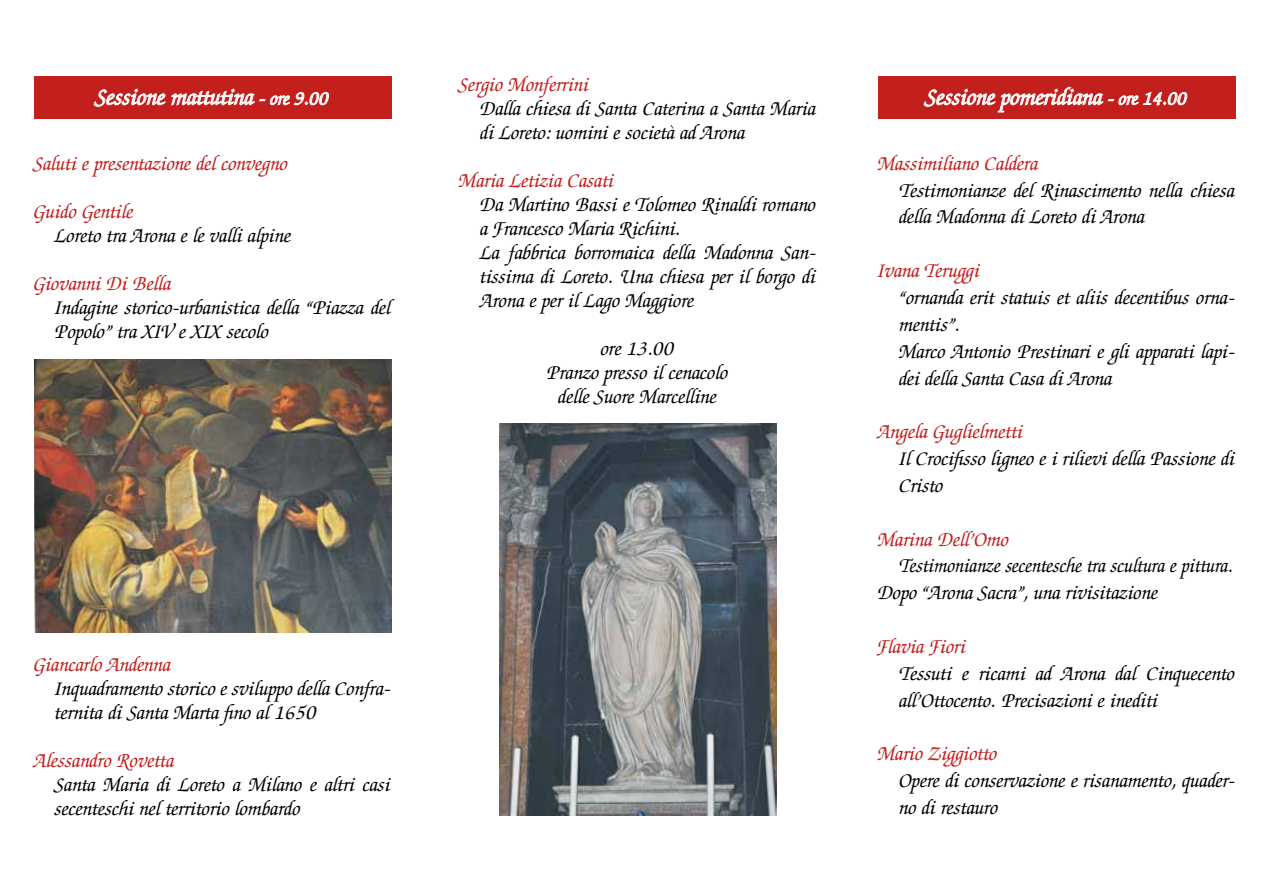
<style>
.page{position:relative;width:1263px;height:893px;background:#fff}
.page>*{position:absolute;margin:0;border:0;box-sizing:border-box;transform-origin:0 0}
.t1{font:italic 24px "Zapf Chancery";color:#fff}
.t2{font:italic 21px/24px "Zapf Chancery";color:#000}
.t3{font:italic 21px "Zapf Chancery";color:#c21f1d}
.t4{font:italic 21px/26.8px "Zapf Chancery";color:#000;scale:.95 1}
.s1{font-size:19.5px}
</style>
<div class="page">
<img style="left:34px;top:360px;width:357px;height:272px">
<img style="left:499px;top:423px;width:277px;height:392px">
<div style="left:34px;top:77px;width:357px;height:42px;background:#c21f1d"></div>
<div style="left:878px;top:77px;width:357px;height:42px;background:#c21f1d"></div>
<svg style="left:93px;top:88px;width:236px;height:19px"></svg>
<svg style="left:923px;top:86px;width:264px;height:27px"></svg>
<p class="t3" style="left:459px;top:74px;width:132px">Sergio Monferrini</p>
<p class="t2" style="left:480px;top:98px;width:337px">Dalla chiesa di Santa Caterina a Santa Maria di Loreto: uomini e società ad Arona</p>
<p class="t3" style="left:459px;top:170px;width:157px">Maria Letizia Casati</p>
<p class="t2" style="left:480px;top:194px;width:337px">Da Martino Bassi e Tolomeo Rinaldi romano a Francesco Maria Richini.<br>La fabbrica borromaica della Madonna San&shy;tissima di Loreto. Una chiesa per il borgo di Arona e per il Lago Maggiore</p>
<p class="t2" style="left:547px;top:338px;width:183px;text-align:center">ore 13.00<br>Pranzo presso il cenacolo delle Suore Marcelline</p>
<p class="t1" style="left:96px;top:85px;width:234px">Sessione mattutina <span class="s1">- ore 9.00</span></p>
<p class="t1" style="left:926px;top:85px;width:263px">Sessione pomeridiana <span class="s1">- ore 14.00</span></p>
<p class="t3" style="left:878px;top:152px;width:162px">Massimiliano Caldera</p>
<p class="t2" style="left:899px;top:178px;width:337px;line-height:26.8px">Testimonianze del Rinascimento nella chiesa della Madonna di Loreto di Arona</p>
<p class="t3" style="left:878px;top:260px;width:104px">Ivana Teruggi</p>
<p class="t2" style="left:899px;top:285px;width:337px;line-height:26.8px">“ornanda erit statuis et aliis decentibus orna&shy;mentis”.<br>Marco Antonio Prestinari e gli apparati lapi&shy;dei della Santa Casa di Arona</p>
<p class="t3" style="left:878px;top:421px;width:147px">Angela Guglielmetti</p>
<p class="t2" style="left:899px;top:446px;width:337px;line-height:26.8px">Il Crocifisso ligneo e i rilievi della Passione di<br>Cristo</p>
<p class="t3" style="left:878px;top:528px;width:133px">Marina Dell’Omo</p>
<p class="t4" style="left:878px;top:554px;width:376px;text-indent:21px">Testimonianze secentesche tra scultura e pittura.<br>Dopo “Arona Sacra”, una rivisitazione</p>
<p class="t3" style="left:878px;top:635px;width:90px">Flavia Fiori</p>
<p class="t2" style="left:899px;top:661px;width:337px;line-height:26.8px">Tessuti e ricami ad Arona dal Cinquecento all’Ottocento. Precisazioni e inediti</p>
<p class="t3" style="left:878px;top:743px;width:121px">Mario Ziggiotto</p>
<p class="t2" style="left:899px;top:768px;width:337px;line-height:26.8px">Opere di conservazione e risanamento, quader&shy;no di restauro</p>
<p class="t3" style="left:34px;top:152px;width:256px">Saluti e presentazione del convegno</p>
<p class="t3" style="left:34px;top:200px;width:101px">Guido Gentile</p>
<p class="t2" style="left:55px;top:224px;width:238px">Loreto tra Arona e le valli alpine</p>
<p class="t3" style="left:34px;top:272px;width:139px">Giovanni Di Bella</p>
<p class="t2" style="left:55px;top:296px;width:337px">Indagine storico-urbanistica della “Piazza del<br>Popolo” tra XIV e XIX secolo</p>
<p class="t3" style="left:34px;top:653px;width:139px">Giancarlo Andenna</p>
<p class="t2" style="left:55px;top:677px;width:337px">Inquadramento storico e sviluppo della Confra&shy;ternita di Santa Marta fino al 1650</p>
<p class="t3" style="left:34px;top:749px;width:142px">Alessandro Rovetta</p>
<p class="t2" style="left:55px;top:773px;width:337px">Santa Maria di Loreto a Milano e altri casi secenteschi nel territorio lombardo</p>
</div>
